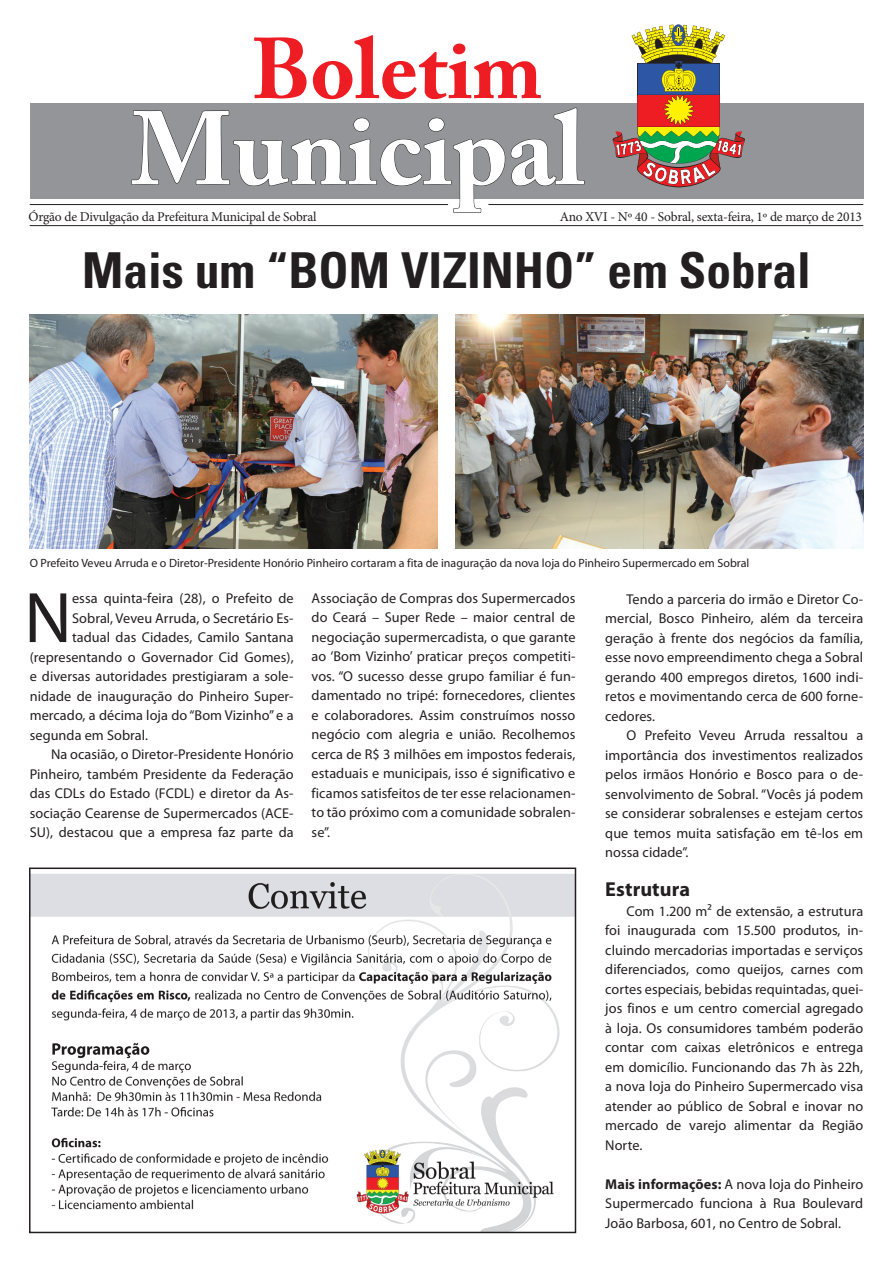
<style>
.page{position:relative;width:893px;height:1263px;background:#fff}
.page>*{position:absolute;margin:0;border:0;box-sizing:border-box;transform-origin:0 0}
.t1{font:700 103.05px "Adobe Caslon Pro";color:#f2f3f4}
.t2{font:700 85.2px "Adobe Caslon Pro";color:#ee1d23}
.t3{font:72.15px "Myriad Pro";color:#231f20}
.t4{font:700 condensed 49.5px "Univers";color:#231f20}
.t5{font:700 20.25px "Myriad Pro";letter-spacing:.005em;color:#231f20}
.t6{font:14.25px/19.5px "Myriad Pro";letter-spacing:.005em;color:#231f20;text-align:justify}
.t7{font:13.5px "Minion Pro";letter-spacing:-.015em;color:#231f20}
.t8{font:12px "Myriad Pro";color:#231f20}
.s1{font-weight:700}
</style>
<div class="page">
<hr style="left:30px;top:225px;width:833px;height:1px;background:#231f20">
<div style="left:30px;top:104px;width:833px;height:95px;background:#939598"></div>
<hr style="left:30px;top:204px;width:418px;height:1px;background:#231f20">
<hr style="left:488px;top:204px;width:375px;height:1px;background:#231f20">
<svg style="left:131px;top:110px;width:374px;height:103px"></svg>
<svg style="left:511px;top:107px;width:74px;height:79px"></svg>
<svg style="left:609px;top:24px;width:140px;height:163px"></svg>
<img style="left:455px;top:315px;width:408px;height:234px">
<img style="left:30px;top:315px;width:408px;height:234px">
<img style="left:32px;top:874px;width:541px;height:356px">
<div style="left:29px;top:867px;width:547px;height:366px;border:2px solid #231f20"></div>
<h2 class="t2" style="left:252px;top:19px;width:292px">Boletim</h2>
<h1 class="t1" style="left:131px;top:88px;width:455px">Municipal</h1>
<p class="t7" style="left:28px;top:207px;width:290px">Órgão de Divulgação da Prefeitura Municipal de Sobral</p>
<p class="t7" style="left:560px;top:207px;width:304px">Ano XVI - Nº 40 - Sobral, sexta-feira, 1º de março de 2013</p>
<h3 class="t4" style="left:82px;top:240px;width:730px">Mais um “BOM VIZINHO” em Sobral</h3>
<p class="t8" style="left:30px;top:556px;width:721px">O Prefeito Veveu Arruda e o Diretor-Presidente Honório Pinheiro cortaram a fita de inaguração da nova loja do Pinheiro Supermercado em Sobral</p>
<h3 class="t3" style="left:24px;top:573px;width:49px">N</h3>
<p class="t6" style="left:72px;top:588px;width:223px">essa quinta-feira (28), o Prefeito de</p>
<p class="t6" style="left:72px;top:608px;width:223px">Sobral, Veveu Arruda, o Secretário Es-</p>
<p class="t6" style="left:72px;top:627px;width:223px">tadual das Cidades, Camilo Santana</p>
<p class="t6" style="left:30px;top:647px;width:265px">(representando o Governador Cid Gomes),</p>
<p class="t6" style="left:30px;top:666px;width:265px">e diversas autoridades prestigiaram a sole-</p>
<p class="t6" style="left:30px;top:686px;width:265px">nidade de inauguração do Pinheiro Super-</p>
<p class="t6" style="left:30px;top:705px;width:265px">mercado, a décima loja do “Bom Vizinho” e a</p>
<p class="t6" style="left:30px;top:725px;width:120px">segunda em Sobral.</p>
<p class="t6" style="left:51px;top:744px;width:244px">Na ocasião, o Diretor-Presidente Honório</p>
<p class="t6" style="left:30px;top:764px;width:265px">Pinheiro, também Presidente da Federação</p>
<p class="t6" style="left:30px;top:783px;width:265px">das CDLs do Estado (FCDL) e diretor da As-</p>
<p class="t6" style="left:30px;top:803px;width:265px">sociação Cearense de Supermercados (ACE-</p>
<p class="t6" style="left:30px;top:822px;width:265px">SU), destacou que a empresa faz parte da</p>
<p class="t6" style="left:312px;top:588px;width:265px">Associação de Compras dos Supermercados do Ceará – Super Rede – maior central de negociação supermercadista, o que garante ao ‘Bom Vizinho’ praticar preços competiti&shy;vos. “O sucesso desse grupo familiar é fun&shy;damentado no tripé: fornecedores, clientes e colaboradores. Assim construímos nosso negócio com alegria e união. Recolhemos cerca de R$ 3 milhões em impostos federais, estaduais e municipais, isso é significativo e ficamos satisfeitos de ter esse relacionamen&shy;to tão próximo com a comunidade sobralen&shy;se”.</p>
<p class="t6" style="left:605px;top:589px;width:259px;text-indent:21px">Tendo a parceria do irmão e Diretor Co&shy;mercial, Bosco Pinheiro, além da terceira geração à frente dos negócios da família, esse novo empreendimento chega a Sobral gerando 400 empregos diretos, 1600 indi&shy;retos e movimentando cerca de 600 forne&shy;cedores.</p>
<p class="t6" style="left:605px;top:725px;width:259px;text-indent:21px">O Prefeito Veveu Arruda ressaltou a importância dos investimentos realizados pelos irmãos Honório e Bosco para o de&shy;senvolvimento de Sobral. “Vocês já podem se considerar sobralenses e estejam certos que temos muita satisfação em tê-los em nossa cidade”.</p>
<h3 class="t5" style="left:605px;top:876px;width:86px">Estrutura</h3>
<p class="t6" style="left:605px;top:901px;width:259px;text-indent:21px">Com 1.200 m² de extensão, a estrutura foi inaugurada com 15.500 produtos, in&shy;cluindo mercadorias importadas e serviços diferenciados, como queijos, carnes com cortes especiais, bebidas requintadas, quei&shy;jos finos e um centro comercial agregado à loja. Os consumidores também poderão contar com caixas eletrônicos e entrega em domicílio. Funcionando das 7h às 22h, a nova loja do Pinheiro Supermercado visa atender ao público de Sobral e inovar no mercado de varejo alimentar da Região Norte.</p>
<p class="t6" style="left:605px;top:1174px;width:259px"><span class="s1">Mais informações:</span> A nova loja do Pinheiro Supermercado funciona à Rua Boulevard João Barbosa, 601, no Centro de Sobral.</p>
</div>
